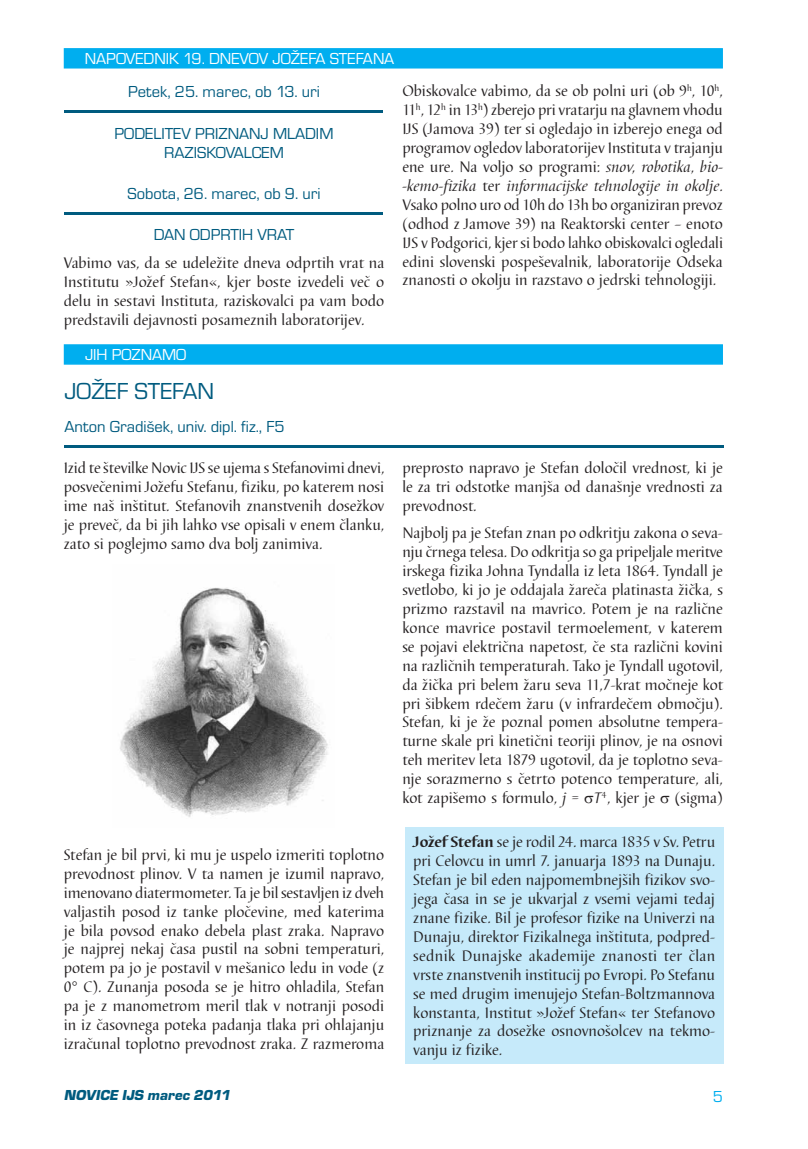
<style>
.page{position:relative;width:808px;height:1149px;background:#fff}
.page>*{position:absolute;margin:0;border:0;box-sizing:border-box;transform-origin:0 0}
.t1{font:24px "Eurostile TEE";color:#005b7f}
.t2{font:16.5px "Eurostile TEE";color:#005b7f}
.t3{font:16.5px "Eurostile TEE";color:#fff}
.t4{font:16.5px "Eurostile TEE";color:#00aeef}
.t5{font:15.75px/18.9px "Barbedor TEE";color:#231f20;text-align:justify}
.t6{font:italic 15px "Eurostile TEE Blac";color:#005b7f}
.s1{font-style:italic}
.s2{font-weight:700}
</style>
<div class="page">
<div style="left:64px;top:48px;width:659px;height:20px;background:#00aeef;border:2px solid #00aeef"></div>
<div style="left:64px;top:344px;width:659px;height:20px;background:#00aeef;border:2px solid #00aeef"></div>
<hr style="left:64px;top:111px;width:319px;height:2px;background:#005b7f">
<hr style="left:64px;top:212px;width:319px;height:2px;background:#005b7f">
<hr style="left:65px;top:445px;width:659px;height:2px;background:#005b7f">
<div style="left:405px;top:827px;width:319px;height:236px;background:#c6eafa"></div>
<img style="left:120px;top:587px;width:208px;height:230px">
<p class="t3" style="left:85px;top:50px;width:290px">NAPOVEDN IK 19. DN EVOV JOŽEFA STEFANA</p>
<p class="t2" style="left:128px;top:83px;width:193px">PETEK, 25. MAREC, OB 13. URI</p>
<p class="t2" style="left:115px;top:124px;width:115px">PODELITEV PR IZNANJ</p>
<p class="t2" style="left:273px;top:124px;width:12px">MLA</p>
<p class="t2" style="left:305px;top:124px;width:28px">DIM</p>
<p class="t2" style="left:164px;top:144px;width:119px">RAZISKOVALCEM</p>
<p class="t2" style="left:128px;top:185px;width:194px">SOBOTA, 26. MAREC, OB 9. URI</p>
<p class="t2" style="left:154px;top:226px;width:142px">DAN ODP RTI H VRAT</p>
<p class="t5" style="left:64px;top:253px;width:322px">Vabimo vas, da se udeležite dneva odprtih vrat na Institutu »Jožef Stefan«, kjer boste izvedeli več o delu in sestavi Instituta, raziskovalci pa vam bodo predstavili dejavnosti posameznih laboratorijev.</p>
<p class="t3" style="left:85px;top:346px;width:49px">JIH POZNAMO</p>
<h1 class="t1" style="left:65px;top:378px;width:135px">JOŽEF STEFAN</h1>
<p class="t2" style="left:65px;top:417px;width:221px">ANTON GRADIŠEK, UNIV. DIPL. FIZ., F5</p>
<p class="t5" style="left:64px;top:458px;width:322px">Izid te številke Novic IJS se ujema s Stefanovimi dnevi, posvečenimi Jožefu Stefanu, fiziku, po katerem nosi ime naš inštitut. Stefanovih znanstvenih dosežkov je preveč, da bi jih lahko vse opisali v enem članku, zato si poglejmo samo dva bolj zanimiva.</p>
<p class="t5" style="left:64px;top:845px;width:322px">Stefan je bil prvi, ki mu je uspelo izmeriti toplotno prevodnost plinov. V ta namen je izumil napravo, imenovano diatermometer. Ta je bil sestavljen iz dveh valjastih posod iz tanke pločevine, med katerima je bila povsod enako debela plast zraka. Napravo je najprej nekaj časa pustil na sobni temperaturi, potem pa jo je postavil v mešanico ledu in vode (z 0° C). Zunanja posoda se je hitro ohladila, Stefan pa je z manometrom meril tlak v notranji posodi in iz časovnega poteka padanja tlaka pri ohlajanju izračunal toplotno prevodnost zraka. Z razmeroma</p>
<p class="t5" style="left:402px;top:82px;width:322px">Obiskovalce vabimo, da se ob polni uri (ob 9<sup>h</sup>, 10<sup>h</sup>, 11<sup>h</sup>, 12<sup>h</sup> in 13<sup>h</sup>) zberejo pri vratarju na glavnem vhodu IJS (Jamova 39) ter si ogledajo in izberejo enega od programov ogledov laboratorijev Instituta v trajanju ene ure. Na voljo so programi: <span class="s1">snov, robotika</span>, <span class="s1">bio--kemo-fizika</span> ter <span class="s1">informacijske tehnologije in okolje</span>.<br>Vsako polno uro od 10h do 13h bo organiziran prevoz (odhod z Jamove 39) na Reaktorski center – enoto IJS v Podgorici, kjer si bodo lahko obiskovalci ogledali edini slovenski pospeševalnik, laboratorije Odseka znanosti o okolju in razstavo o jedrski tehnologiji.</p>
<p class="t5" style="left:402px;top:458px;width:322px">preprosto napravo je Stefan določil vrednost, ki je le za tri odstotke manjša od današnje vrednosti za prevodnost.</p>
<p class="t5" style="left:402px;top:524px;width:322px">Najbolj pa je Stefan znan po odkritju zakona o seva&shy;nju črnega telesa. Do odkritja so ga pripeljale meritve irskega fizika Johna Tyndalla iz leta 1864. Tyndall je svetlobo, ki jo je oddajala žareča platinasta žička, s prizmo razstavil na mavrico. Potem je na različne konce mavrice postavil termoelement, v katerem se pojavi električna napetost, če sta različni kovini na različnih temperaturah. Tako je Tyndall ugotovil, da žička pri belem žaru seva 11,7-krat močneje kot pri šibkem rdečem žaru (v infrardečem območju).<br>Stefan, ki je že poznal pomen absolutne tempera&shy;turne skale pri kinetični teoriji plinov, je na osnovi teh meritev leta 1879 ugotovil, da je toplotno seva&shy;nje sorazmerno s četrto potenco temperature, ali, kot zapišemo s formulo, <span class="s1">j</span> = <span class="s1">T</span><sup>4</sup>, kjer je ▲ (sigma)</p>
<p class="t5" style="left:413px;top:832px;width:304px"><span class="s2">Jožef Stefan</span> se je rodil 24. marca 1835 v Sv. Petru pri Celovcu in umrl 7. januarja 1893 na Dunaju.<br>Stefan je bil eden najpomembnejših fizikov svo&shy;jega časa in se je ukvarjal z vsemi vejami tedaj znane fizike. Bil je profesor fizike na Univerzi na Dunaju, direktor Fizikalnega inštituta, podpred&shy;sednik Dunajske akademije znanosti ter član vrste znanstvenih institucij po Evropi. Po Stefanu se med drugim imenujejo Stefan-Boltzmannova konstanta, Institut »Jožef Stefan« ter Stefanovo priznanje za dosežke osnovnošolcev na tekmo&shy;vanju iz fizike.</p>
<p class="t6" style="left:64px;top:1085px;width:171px">NOVICE IJS marec 2011</p>
<p class="t4" style="left:713px;top:1087px;width:12px">5</p>
</div>
